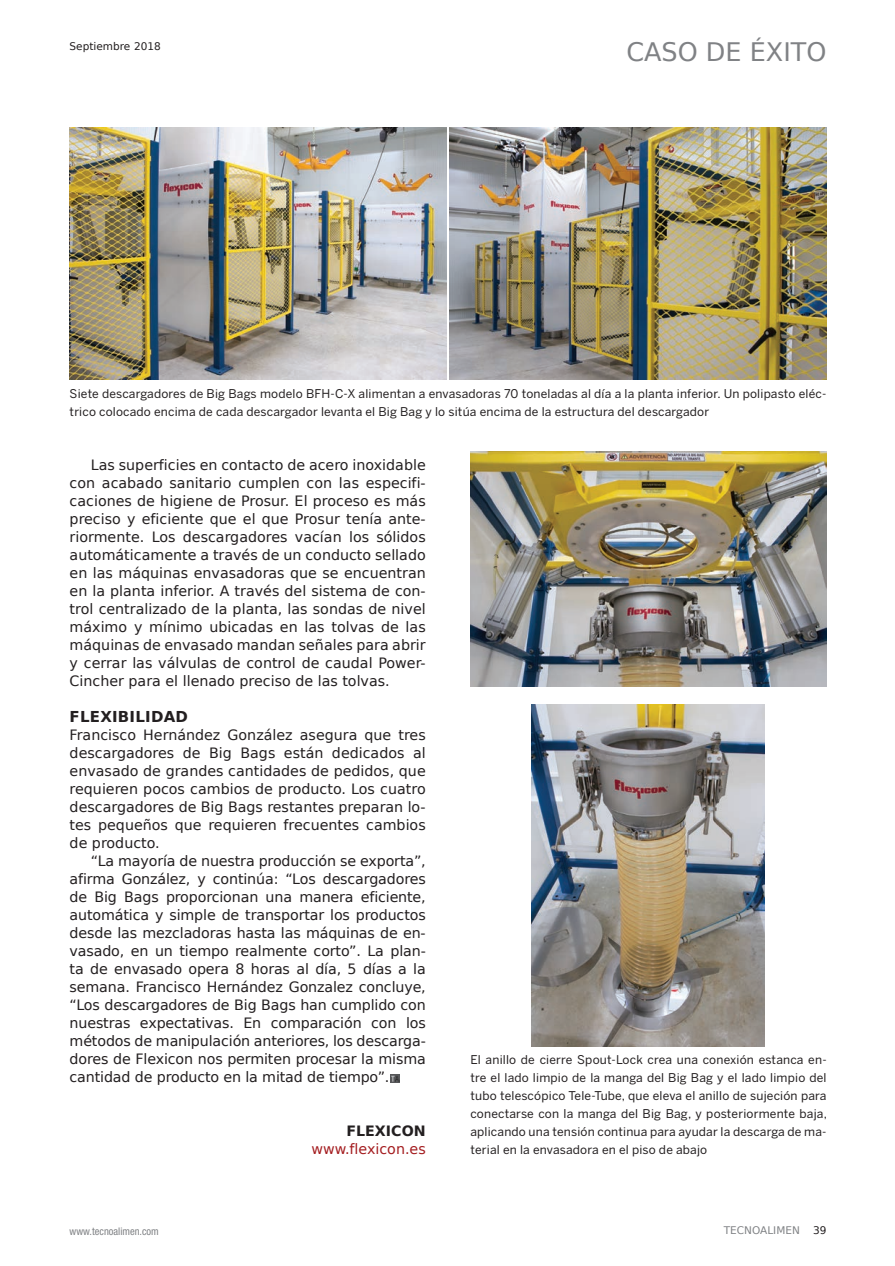
<style>
.page{position:relative;width:895px;height:1266px;background:#fff}
.page>*{position:absolute;margin:0;border:0;box-sizing:border-box;transform-origin:0 0}
.t1{font:25.5px "DejaVu Sans";color:#808285}
.t2{font:700 15px "DejaVu Sans";color:#231f20}
.t3{font:14.25px/18px "DejaVu Sans";color:#231f20;text-align:justify}
.t4{font:14.25px "DejaVu Sans";color:#a41d20}
.t5{font:700 14.25px "DejaVu Sans";color:#231f20}
.t6{font:12px/18px "Benton Sans";letter-spacing:.015em;color:#231f20}
.t7{font:condensed 10.5px "Helvetica Neue";color:#808285}
.t8{font:10.5px "DejaVu Sans";color:#231f20}
.t9{font:10.5px "DejaVu Sans";color:#808285}
</style>
<div class="page">
<img style="left:70px;top:128px;width:376px;height:252px">
<img style="left:532px;top:704px;width:233px;height:342px">
<img style="left:450px;top:128px;width:376px;height:252px">
<svg style="left:391px;top:1074px;width:8px;height:8px"></svg>
<img style="left:470px;top:452px;width:356px;height:234px">
<p class="t8" style="left:70px;top:37px;width:93px">Septiembre 2018</p>
<h1 class="t1" style="left:626px;top:29px;width:19px">caso</h1>
<h1 class="t1" style="left:706px;top:29px;width:76px">de éxito</h1>
<p class="t6" style="left:70px;top:384px;width:758px">Siete descargadores de Big Bags modelo BFH-C-X alimentan a envasadoras 70 toneladas al día a la planta inferior. Un polipasto eléc&shy;trico colocado encima de cada descargador levanta el Big Bag y lo sitúa encima de la estructura del descargador</p>
<p class="t3" style="left:70px;top:455px;width:358px;text-indent:21px">Las superficies en contacto de acero inoxidable con acabado sanitario cumplen con las especifi&shy;caciones de higiene de Prosur. El proceso es más preciso y eficiente que el que Prosur tenía ante&shy;riormente. Los descargadores vacían los sólidos automáticamente a través de un conducto sellado en las máquinas envasadoras que se encuentran en la planta inferior. A través del sistema de con&shy;trol centralizado de la planta, las sondas de nivel máximo y mínimo ubicadas en las tolvas de las máquinas de envasado mandan señales para abrir y cerrar las válvulas de control de caudal Power-Cincher para el llenado preciso de las tolvas.</p>
<p class="t2" style="left:70px;top:704px;width:53px">FLEXIBILIDAD</p>
<p class="t3" style="left:70px;top:725px;width:358px">Francisco Hernández González asegura que tres descargadores de Big Bags están dedicados al envasado de grandes cantidades de pedidos, que requieren pocos cambios de producto. Los cuatro descargadores de Big Bags restantes preparan lo&shy;tes pequeños que requieren frecuentes cambios de producto.</p>
<p class="t3" style="left:70px;top:851px;width:358px;text-indent:21px">“La mayoría de nuestra producción se exporta”, afirma González, y continúa: “Los descargadores de Big Bags proporcionan una manera eficiente, automática y simple de transportar los productos desde las mezcladoras hasta las máquinas de en&shy;vasado, en un tiempo realmente corto”. La plan&shy;ta de envasado opera 8 horas al día, 5 días a la semana. Francisco Hernández Gonzalez concluye, “Los descargadores de Big Bags han cumplido con nuestras expectativas. En comparación con los métodos de manipulación anteriores, los descarga&shy;dores de Flexicon nos permiten procesar la misma cantidad de producto en la mitad de tiempo”.</p>
<p class="t7" style="left:70px;top:1224px;width:91px">www.tecnoalimen.com</p>
<p class="t5" style="left:346px;top:1119px;width:10px">FLE</p>
<p class="t5" style="left:375px;top:1119px;width:22px">XICON</p>
<p class="t4" style="left:311px;top:1136px;width:116px">www.flexicon.es</p>
<p class="t6" style="left:470px;top:1050px;width:358px;text-align:justify">El anillo de cierre Spout-Lock crea una conexión estanca en&shy;tre el lado limpio de la manga del Big Bag y el lado limpio del tubo telescópico Tele-Tube, que eleva el anillo de sujeción para conectarse con la manga del Big Bag, y posteriormente baja, aplicando una tensión continua para ayudar la descarga de ma&shy;terial en la envasadora en el piso de abajo</p>
<p class="t9" style="left:724px;top:1220px;width:77px">TECNOALIMEN</p>
<p class="t8" style="left:813px;top:1220px;width:15px">39</p>
</div>
